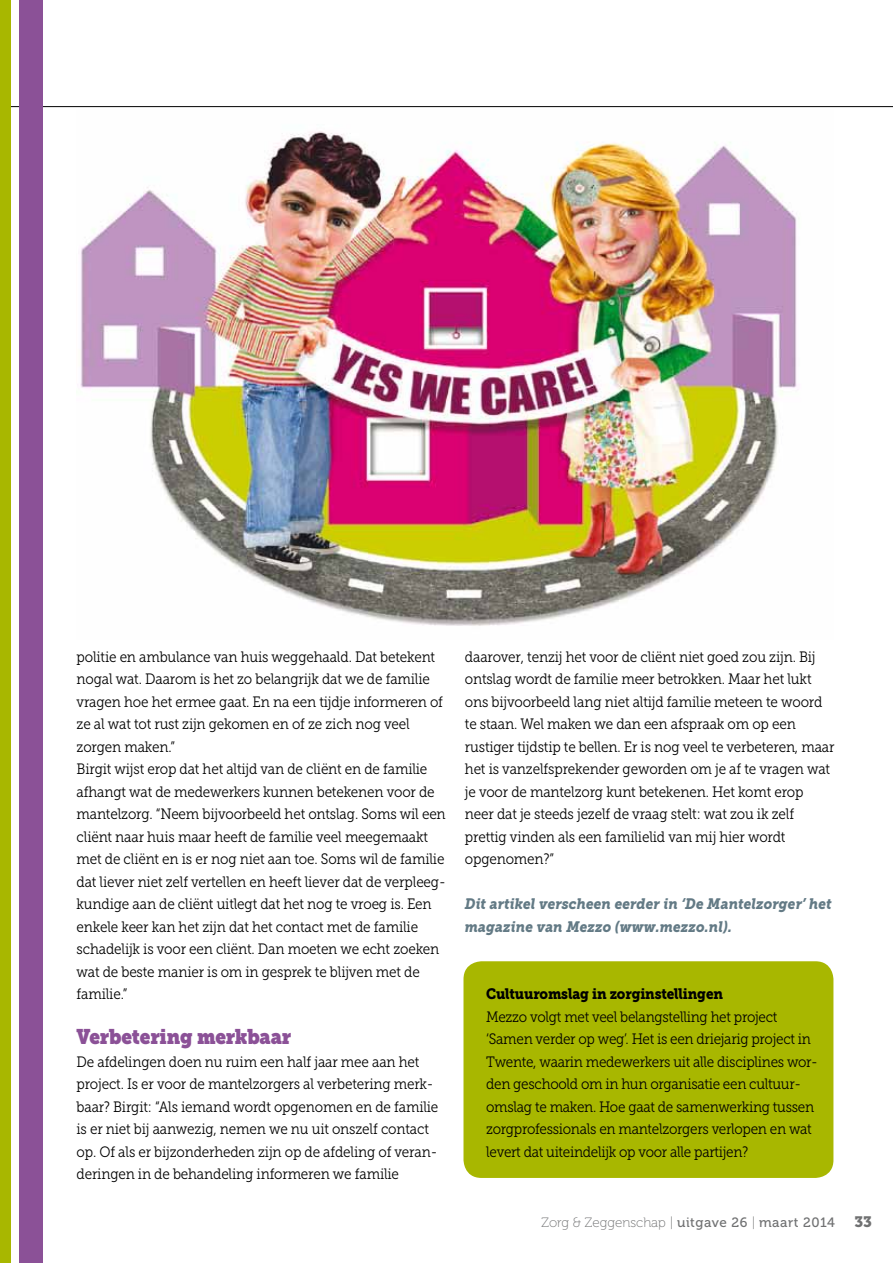
<style>
.page{position:relative;width:893px;height:1263px;background:#fff}
.page>*{position:absolute;margin:0;border:0;box-sizing:border-box;transform-origin:0 0}
.t1{font:21px "Museo Slab";letter-spacing:-.01em;color:#8b5197;scale:.9 1}
.t2{font:15px/22.5px "Museo Slab 300";letter-spacing:-.01em;color:#000;scale:.9 1}
.t3{font:italic 15px/22.5px "Museo Slab 900";letter-spacing:.01em;color:#637a85;scale:.9 1}
.t4{font:15px "Museo Slab 900";letter-spacing:-.01em;color:#000;scale:.9 1}
.t5{font:15px "Museo Slab 900";color:#707172}
.t6{font:13.5px "Museo 100";color:#707172}
.s1{font-family:"Museo 500"}
</style>
<div class="page">
<hr style="left:0;top:106px;width:893px;height:1px;background:#000">
<div style="left:0;top:0;width:11px;height:1263px;background:#a8b700"></div>
<div style="left:19px;top:0;width:24px;height:1263px;background:#8b5197"></div>
<div style="left:463px;top:961px;width:370px;height:217px;background:#a8b700;border-radius:18px"></div>
<img style="left:80px;top:131px;width:718px;height:495px">
<p class="t2" style="left:77px;top:645px;width:412px">politie en ambulance van huis weggehaald. Dat betekent nogal wat. Daarom is het zo belangrijk dat we de familie vragen hoe het ermee gaat. En na een tijdje informeren of ze al wat tot rust zijn gekomen en of ze zich nog veel zorgen maken.”<br>Birgit wijst erop dat het altijd van de cliënt en de familie afhangt wat de medewerkers kunnen betekenen voor de mantelzorg. “Neem bijvoorbeeld het ontslag. Soms wil een cliënt naar huis maar heeft de familie veel meegemaakt met de cliënt en is er nog niet aan toe. Soms wil de familie dat liever niet zelf vertellen en heeft liever dat de verpleeg&shy;kundige aan de cliënt uitlegt dat het nog te vroeg is. Een enkele keer kan het zijn dat het contact met de familie schadelijk is voor een cliënt. Dan moeten we echt zoeken wat de beste manier is om in gesprek te blijven met de familie.”</p>
<h1 class="t1" style="left:77px;top:1024px;width:240px">Verbetering merkbaar</h1>
<p class="t2" style="left:77px;top:1050px;width:404px">De afdelingen doen nu ruim een half jaar mee aan het project. Is er voor de mantelzorgers al verbetering merk&shy;baar? Birgit: “Als iemand wordt opgenomen en de familie is er niet bij aanwezig, nemen we nu uit onszelf contact op. Of als er bijzonderheden zijn op de afdeling of veran&shy;deringen in de behandeling informeren we familie</p>
<p class="t2" style="left:465px;top:645px;width:412px">daarover, tenzij het voor de cliënt niet goed zou zijn. Bij ontslag wordt de familie meer betrokken. Maar het lukt ons bijvoorbeeld lang niet altijd familie meteen te woord te staan. Wel maken we dan een afspraak om op een rustiger tijdstip te bellen. Er is nog veel te verbeteren, maar het is vanzelfsprekender geworden om je af te vragen wat je voor de mantelzorg kunt betekenen. Het komt erop neer dat je steeds jezelf de vraag stelt: wat zou ik zelf prettig vinden als een familielid van mij hier wordt opgenomen?”</p>
<p class="t3" style="left:465px;top:893px;width:409px">Dit artikel verscheen eerder in ‘De Mantelzorger’ het magazine van Mezzo (www.mezzo.nl).</p>
<p class="t4" style="left:486px;top:985px;width:265px">Cultuuromslag in zorginstellingen</p>
<p class="t2" style="left:486px;top:1005px;width:370px">Mezzo volgt met veel belangstelling het project ‘Samen verder op weg’. Het is een driejarig project in Twente, waarin medewerkers uit alle disciplines wor&shy;den geschoold om in hun organisatie een cultuur&shy;omslag te maken. Hoe gaat de samenwerking tussen zorgprofessionals en mantelzorgers verlopen en wat levert dat uiteindelijk op voor alle partijen?</p>
<p class="t6" style="left:541px;top:1215px;width:295px">Zorg &amp; Zeggenschap | <span class="s1">uitgave 26</span> | <span class="s1">maart 2014</span></p>
<p class="t5" style="left:854px;top:1213px;width:19px">33</p>
</div>
